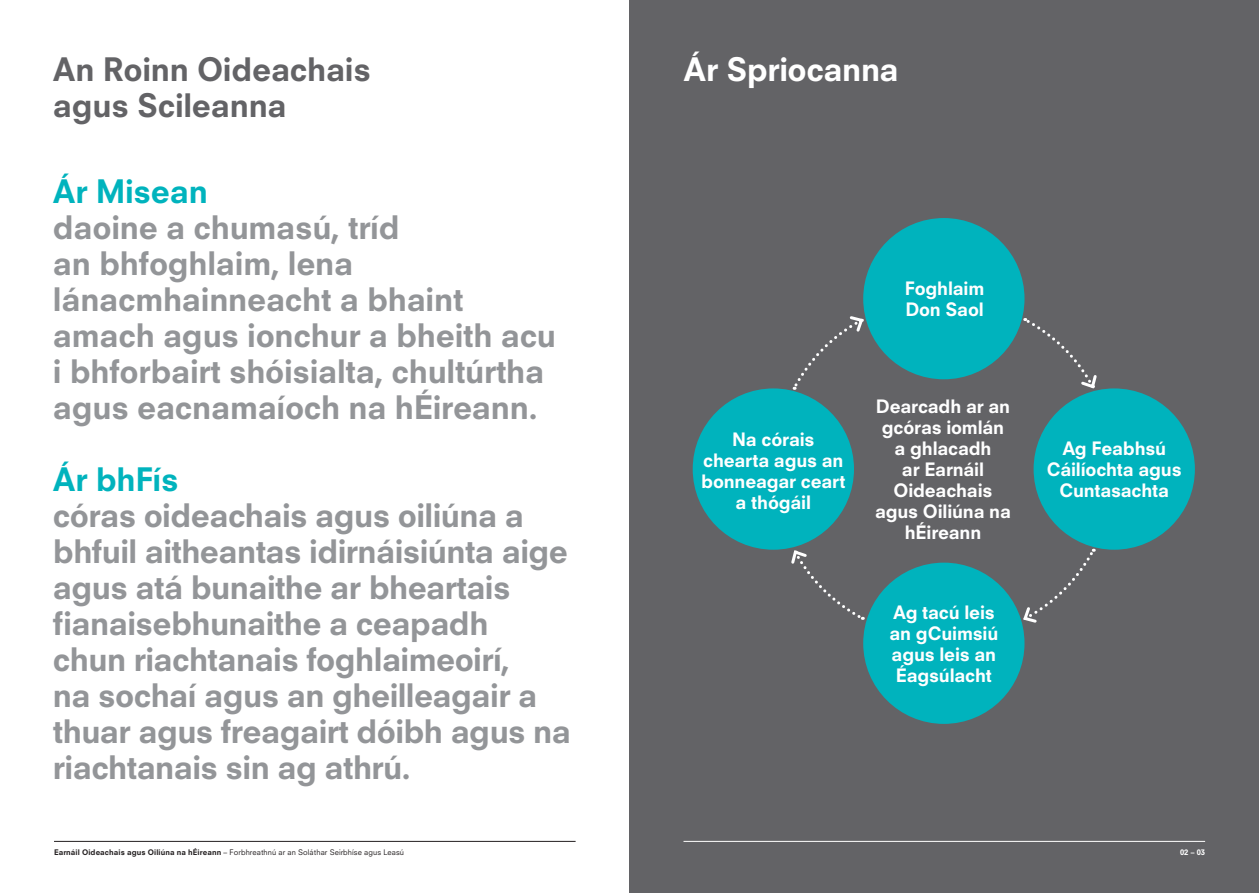
<style>
.page{position:relative;width:1259px;height:893px;background:#fff}
.page>*{position:absolute;margin:0;border:0;box-sizing:border-box;transform-origin:0 0}
.t1{font:800 31.5px/36px "Neuzeit S";letter-spacing:-.02em;color:#939598}
.t2{font:800 31.5px/36px "Neuzeit S";letter-spacing:-.01em;color:#636366}
.t3{font:800 31.5px "Neuzeit S";letter-spacing:-.01em;color:#00b3bd}
.t4{font:800 31.5px "Neuzeit S";letter-spacing:-.015em;color:#fff}
.t5{font:800 18px/21px "Neuzeit S";letter-spacing:-.015em;color:#fff;text-align:center}
.t6{font:7.5px "Neuzeit S";letter-spacing:.01em;color:#231f20}
.t7{font:800 7.5px "Neuzeit S";color:#fff}
.s1{font-weight:800}
</style>
<div class="page">
<hr style="left:54px;top:841px;width:521px;height:1px;background:#231f20">
<div style="left:629px;top:0;width:630px;height:893px;background:#636366"></div>
<div style="left:863px;top:218px;width:161px;height:161px;background:#00b3bd;border-radius:50%"></div>
<div style="left:863px;top:563px;width:161px;height:161px;background:#00b3bd;border-radius:50%"></div>
<div style="left:692px;top:388px;width:162px;height:162px;background:#00b3bd;border-radius:50%"></div>
<div style="left:1033px;top:388px;width:162px;height:162px;background:#00b3bd;border-radius:50%"></div>
<svg style="left:1023px;top:318px;width:74px;height:71px"></svg>
<svg style="left:791px;top:550px;width:73px;height:70px"></svg>
<svg style="left:1021px;top:549px;width:75px;height:76px"></svg>
<svg style="left:792px;top:314px;width:73px;height:76px"></svg>
<hr style="left:683px;top:841px;width:522px;height:1px;background:#fff">
<p class="t2" style="left:53px;top:51px;width:319px">An Roinn Oideachais agus Scileanna</p>
<p class="t3" style="left:53px;top:172px;width:156px">Ár Misean</p>
<p class="t1" style="left:53px;top:209px;width:505px">daoine a chumasú, tríd<br>an bhfoghlaim, lena lánacmhainneacht a bhaint amach agus ionchur a bheith acu i bhforbairt shóisialta, chultúrtha agus eacnamaíoch na hÉireann.</p>
<p class="t3" style="left:53px;top:460px;width:127px">Ár bhFís</p>
<p class="t1" style="left:53px;top:497px;width:520px">córas oideachais agus oiliúna a bhfuil aitheantas idirnáisiúnta aige agus atá bunaithe ar bheartais fianaisebhunaithe a ceapadh<br>chun riachtanais foghlaimeoirí,<br>na sochaí agus an gheilleagair a thuar agus freagairt dóibh agus na riachtanais sin ag athrú.</p>
<p class="t6" style="left:54px;top:848px;width:351px"><span class="s1">Earnáil Oideachais agus Oiliúna na hÉireann</span> – Forbhreathnú ar an Soláthar Seirbhíse agus Leasú</p>
<p class="t4" style="left:683px;top:50px;width:217px">Ár Spriocanna</p>
<p class="t5" style="left:905px;top:278px;width:81px;text-align:left">Foghlaim<br>Don Saol</p>
<p class="t5" style="left:701px;top:428px;width:146px">Na córais chearta agus an bonneagar ceart a thógáil</p>
<p class="t5" style="left:875px;top:396px;width:137px">Dearcadh ar an gcóras iomlán a ghlacadh<br>ar Earnáil<br>Oideachais agus Oiliúna na hÉireann</p>
<p class="t5" style="left:889px;top:602px;width:110px">Ag tacú leis an gCuimsiú agus leis an<br>Éagsúlacht</p>
<p class="t5" style="left:1046px;top:437px;width:136px">Ag Feabhsú<br>Cáilíochta agus<br>Cuntasachta</p>
<p class="t7" style="left:1180px;top:848px;width:27px">02 – 03</p>
</div>
